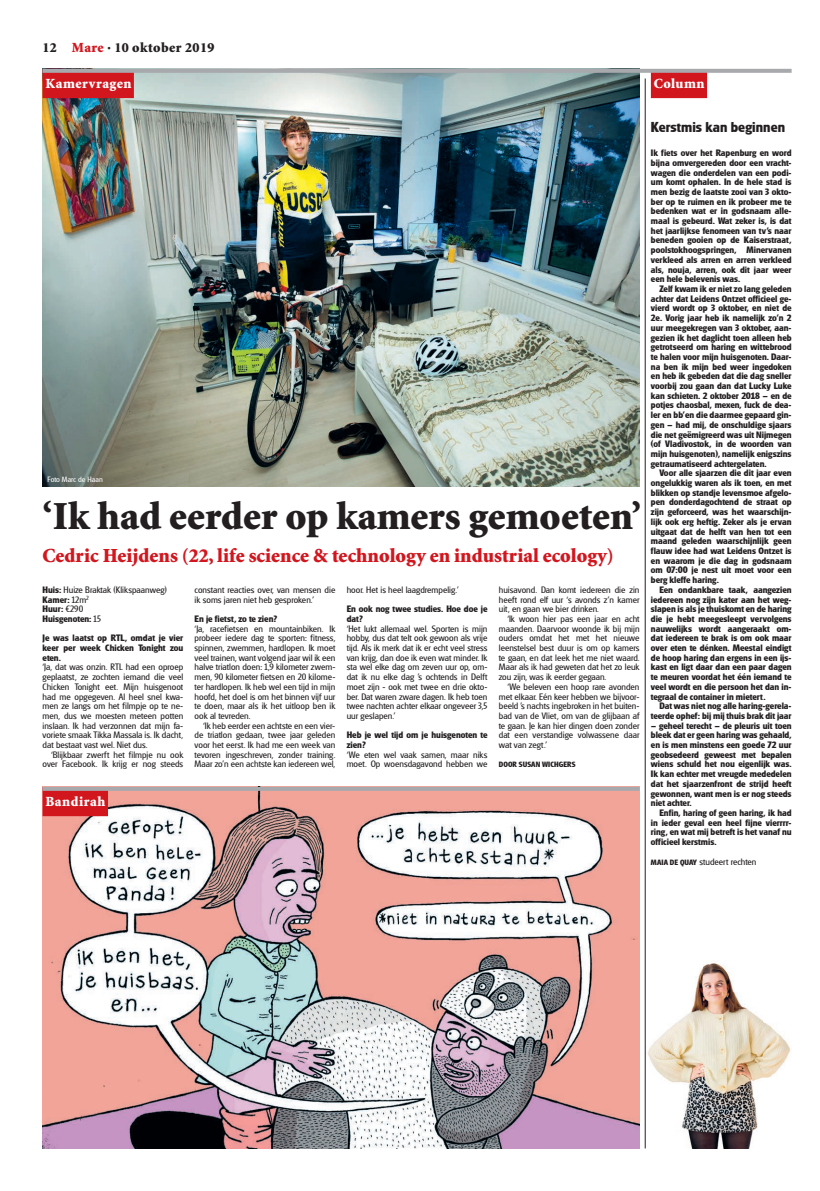
<style>
.page{position:relative;width:820px;height:1191px;background:#fff}
.page>*{position:absolute;margin:0;border:0;box-sizing:border-box;transform-origin:0 0}
.t1{font:900 39.8px "Minion Std";color:#231f20}
.t2{font:900 20px "Minion Std";color:#d2161e}
.t3{font:700 15px "Glasgow RR";letter-spacing:.005em;color:#231f20}
.t4{font:900 14px "Minion Std";letter-spacing:.035em;color:#fff}
.t5{font:900 14px "Minion Std";letter-spacing:.03em;color:#231f20}
.t6{font:700 9.7px/9.7px "Glasgow RR";color:#231f20;text-align:justify}
.t7{font:9.7px/9.7px "Glasgow RR";color:#231f20;text-align:justify}
.t8{font:700 8px "Glasgow RR";letter-spacing:.01em;color:#231f20}
.t9{font:8px "Glasgow RR";letter-spacing:.005em;color:#fff}
.s1{color:#d2161e}
.s2{font-weight:700}
.s3{font-weight:700;font-size:8px}
</style>
<div class="page">
<img style="left:43px;top:73px;width:596px;height:413px">
<img style="left:43px;top:791px;width:596px;height:357px">
<img style="left:645px;top:961px;width:146px;height:187px">
<div style="left:43px;top:787px;width:65px;height:29px;background:#d2161e"></div>
<div style="left:650px;top:69px;width:56px;height:29px;background:#d2161e"></div>
<div style="left:43px;top:69px;width:91px;height:29px;background:#d2161e"></div>
<hr style="left:43px;top:69px;width:748px;height:4px;background:#a8a9ad">
<hr style="left:43px;top:787px;width:596px;height:4px;background:#a8a9ad">
<hr style="left:644px;top:78px;width:1px;height:1070px;background:#231f20">
<h3 class="t5" style="left:43px;top:41px;width:173px">12 <span class="s1">Mare</span> · 10 oktober 2019</h3>
<h3 class="t4" style="left:45px;top:77px;width:88px">Kamervragen</h3>
<h3 class="t4" style="left:653px;top:77px;width:52px">Column</h3>
<p class="t9" style="left:47px;top:475px;width:57px">Foto Marc de Haan</p>
<h1 class="t1" style="left:43px;top:496px;width:600px">‘Ik had eerder op kamers gemoeten’</h1>
<h2 class="t2" style="left:43px;top:546px;width:572px">Cedric Heijdens (22, life science &amp; technology en industrial ecology)</h2>
<p class="t7" style="left:43px;top:585px;width:126px;text-align:left"><span class="s2">Huis:</span> Huize Braktak (Klikspaanweg)<br><span class="s2">Kamer:</span> 12m<sup>2<br></sup><span class="s2">Huur:</span> €290<br><span class="s2">Huisgenoten:</span> 15</p>
<p class="t6" style="left:43px;top:633px;width:142px">Je was laatst op RTL, omdat je vier keer per week Chicken Tonight zou eten.</p>
<p class="t7" style="left:43px;top:662px;width:142px">‘Ja, dat was onzin. RTL had een oproep geplaatst, ze zochten iemand die veel Chicken Tonight eet. Mijn huisgenoot had me opgegeven. Al heel snel kwa&shy;men ze langs om het filmpje op te ne&shy;men, dus we moesten meteen potten inslaan. Ik had verzonnen dat mijn fa&shy;voriete smaak Tikka Massala is. Ik dacht, dat bestaat vast wel. Niet dus.</p>
<p class="t7" style="left:43px;top:750px;width:142px;text-align:right">‘Blijkbaar zwerft het filmpje nu ook over Facebook. Ik krijg er nog steeds</p>
<h3 class="t4" style="left:45px;top:794px;width:62px">Bandirah</h3>
<p class="t7" style="left:194px;top:585px;width:142px">constant reacties over, van mensen die ik soms jaren niet heb gesproken.’</p>
<p class="t6" style="left:194px;top:614px;width:84px">En je fietst, zo te zien?</p>
<p class="t7" style="left:194px;top:624px;width:142px">‘Ja, racefietsen en mountainbiken. Ik probeer iedere dag te sporten: fitness, spinnen, zwemmen, hardlopen. Ik moet veel trainen, want volgend jaar wil ik een halve triatlon doen: 1,9 kilometer zwem&shy;men, 90 kilometer fietsen en 20 kilome&shy;ter hardlopen. Ik heb wel een tijd in mijn hoofd, het doel is om het binnen vijf uur te doen, maar als ik het uitloop ben ik ook al tevreden.</p>
<p class="t7" style="left:194px;top:721px;width:142px;text-indent:9px">‘Ik heb eerder een achtste en een vier&shy;de triatlon gedaan, twee jaar geleden voor het eerst. Ik had me een week van tevoren ingeschreven, zonder training.<br>Maar zo’n een achtste kan iedereen wel,</p>
<p class="t7" style="left:346px;top:585px;width:113px">hoor. Het is heel laagdrempelig.’</p>
<p class="t6" style="left:346px;top:604px;width:142px">En ook nog twee studies. Hoe doe je dat?</p>
<p class="t7" style="left:346px;top:624px;width:142px">‘Het lukt allemaal wel. Sporten is mijn hobby, dus dat telt ook gewoon als vrije tijd. Als ik merk dat ik er echt veel stress van krijg, dan doe ik even wat minder. Ik sta wel elke dag om zeven uur op, om&shy;dat ik nu elke dag ’s ochtends in Delft moet zijn - ook met twee en drie okto&shy;ber. Dat waren zware dagen. Ik heb toen twee nachten achter elkaar ongeveer 3,5 uur geslapen.’</p>
<p class="t6" style="left:346px;top:730px;width:142px">Heb je wel tijd om je huisgenoten te zien?</p>
<p class="t7" style="left:346px;top:750px;width:142px">‘We eten wel vaak samen, maar niks moet. Op woensdagavond hebben we</p>
<p class="t7" style="left:498px;top:585px;width:142px">huisavond. Dan komt iedereen die zin heeft rond elf uur ‘s avonds z’n kamer uit, en gaan we bier drinken.</p>
<p class="t7" style="left:498px;top:614px;width:142px;text-indent:9px">‘Ik woon hier pas een jaar en acht maanden. Daarvoor woonde ik bij mijn ouders omdat het met het nieuwe leenstelsel best duur is om op kamers te gaan, en dat leek het me niet waard.<br>Maar als ik had geweten dat het zo leuk zou zijn, was ik eerder gegaan.</p>
<p class="t7" style="left:498px;top:682px;width:142px;text-indent:9px">‘We beleven een hoop rare avonden met elkaar. Eén keer hebben we bijvoor&shy;beeld ’s nachts ingebroken in het buiten&shy;bad van de Vliet, om van de glijbaan af te gaan. Je kan hier dingen doen zonder dat een verstandige volwassene daar wat van zegt.’</p>
<p class="t8" style="left:498px;top:760px;width:78px">DOOR SUSAN WICHGERS</p>
<h3 class="t3" style="left:650px;top:118px;width:136px">Kerstmis kan beginnen</h3>
<p class="t6" style="left:650px;top:148px;width:142px">Ik fiets over het Rapenburg en word bijna omvergereden door een vracht&shy;wagen die onderdelen van een podi&shy;um komt ophalen. In de hele stad is men bezig de laatste zooi van 3 okto&shy;ber op te ruimen en ik probeer me te bedenken wat er in godsnaam alle&shy;maal is gebeurd. Wat zeker is, is dat het jaarlijkse fenomeen van tv’s naar beneden gooien op de Kaiserstraat, poolstokhoogspringen, Minervanen verkleed als arren en arren verkleed als, nouja, arren, ook dit jaar weer een hele belevenis was.</p>
<p class="t6" style="left:650px;top:284px;width:142px;text-indent:9px">Zelf kwam ik er niet zo lang geleden achter dat Leidens Ontzet officieel ge&shy;vierd wordt op 3 oktober, en niet de 2e. Vorig jaar heb ik namelijk zo’n 2 uur meegekregen van 3 oktober, aan&shy;gezien ik het daglicht toen alleen heb getrotseerd om haring en wittebrood te halen voor mijn huisgenoten. Daar&shy;na ben ik mijn bed weer ingedoken en heb ik gebeden dat die dag sneller voorbij zou gaan dan dat Lucky Luke kan schieten. 2 oktober 2018 – en de potjes chaosbal, mexen, fuck de dea&shy;ler en bb’en die daarmee gepaard gin&shy;gen – had mij, de onschuldige sjaars die net geëmigreerd was uit Nijmegen (of Vladivostok, in de woorden van mijn huisgenoten), namelijk enigszins getraumatiseerd achtergelaten.</p>
<p class="t6" style="left:650px;top:468px;width:142px;text-indent:9px">Voor alle sjaarzen die dit jaar even ongelukkig waren als ik toen, en met blikken op standje levensmoe afgelo&shy;pen donderdagochtend de straat op zijn geforceerd, was het waarschijn&shy;lijk ook erg heftig. Zeker als je ervan uitgaat dat de helft van hen tot een maand geleden waarschijnlijk geen flauw idee had wat Leidens Ontzet is en waarom je die dag in godsnaam om 07:00 je nest uit moet voor een berg kleffe haring.</p>
<p class="t6" style="left:650px;top:585px;width:142px;text-indent:9px">Een ondankbare taak, aangezien iedereen nog zijn kater aan het weg&shy;slapen is als je thuiskomt en de haring die je hebt meegesleept vervolgens nauwelijks wordt aangeraakt om&shy;dat iedereen te brak is om ook maar over eten te dénken. Meestal eindigt de hoop haring dan ergens in een ijs&shy;kast en ligt daar dan een paar dagen te meuren voordat het één iemand te veel wordt en die persoon het dan in&shy;tegraal de container in mietert.</p>
<p class="t6" style="left:650px;top:701px;width:142px;text-align:right">Dat was niet nog alle haring-gerela&shy;teerde ophef: bij mij thuis brak dit jaar</p>
<p class="t6" style="left:650px;top:721px;width:142px">– geheel terecht – de pleuris uit toen bleek dat er geen haring was gehaald, en is men minstens een goede 72 uur geobsedeerd geweest met bepalen wiens schuld het nou eigenlijk was.<br>Ik kan echter met vreugde mededelen dat het sjaarzenfront de strijd heeft gewonnen, want men is er nog steeds niet achter.</p>
<p class="t6" style="left:650px;top:808px;width:142px;text-indent:9px">Enfin, haring of geen haring, ik had in ieder geval een heel fijne vierrrr&shy;ring, en wat mij betreft is het vanaf nu officieel kerstmis.</p>
<p class="t7" style="left:650px;top:856px;width:107px"><span class="s3">MAIA DE QUAY</span> studeert rechten</p>
</div>
